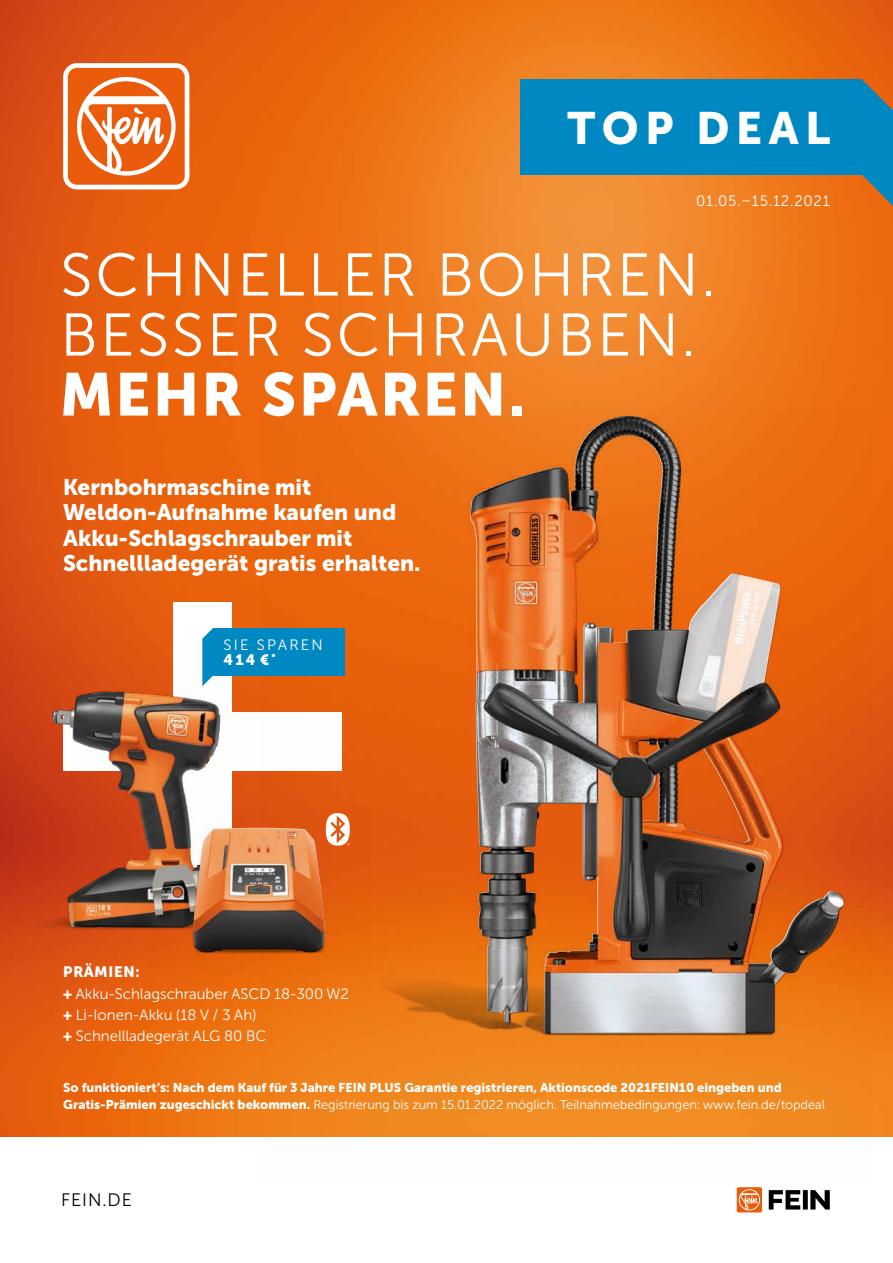
<style>
.page{position:relative;width:893px;height:1263px;background:#fff}
.page>*{position:absolute;margin:0;border:0;box-sizing:border-box;transform-origin:0 0}
.t1{font:300 60px/60px "FEIN Corporate";letter-spacing:.05em;color:#fff}
.t2{font:700 60px "FEIN Corporate";letter-spacing:.05em;color:#fff}
.t3{font:700 45px "FEIN Corporate";letter-spacing:.15em;color:#fff}
.t4{font:700 22.5px/25.5px "FEIN Corporate";color:#fff}
.t5{font:300 18px "FEIN Corporate";letter-spacing:.05em;color:#000}
.t6{font:300 15px/21.3px "FEIN Corporate";color:#fff}
.t7{font:300 15px "FEIN Corporate";letter-spacing:.05em;color:#fff}
.t8{font:300 15px/15px "FEIN Corporate";letter-spacing:.15em;color:#fff}
.t9{font:700 12.75px/17px "FEIN Corporate";color:#fff}
.s1{font-weight:700}
.s2{font-weight:300}
</style>
<div class="page">
<img style="left:0;top:0;width:893px;height:1137px">
<svg style="left:63px;top:63px;width:126px;height:126px"></svg>
<div style="left:737px;top:1187px;width:25px;height:25px;background:#ea5b0b;border-radius:2px"></div>
<svg style="left:739px;top:1189px;width:21px;height:21px"></svg>
<svg style="left:769px;top:1190px;width:31px;height:19px"></svg>
<div style="left:803px;top:1190px;width:5px;height:19px;background:#000"></div>
<svg style="left:810px;top:1190px;width:20px;height:19px"></svg>
<svg style="left:860px;top:80px;width:33px;height:126px;background:#3b7e94"></svg>
<div style="left:520px;top:80px;width:342px;height:95px;background:#0088c2"></div>
<div style="left:173px;top:603px;width:58px;height:278px;background:#fff"></div>
<img style="left:260px;top:406px;width:612px;height:731px">
<img style="left:470px;top:416px;width:154px;height:384px">
<img style="left:0;top:644px;width:294px;height:317px">
<img style="left:148px;top:804px;width:222px;height:169px">
<img style="left:194px;top:828px;width:131px;height:123px">
<svg style="left:326px;top:813px;width:24px;height:33px"></svg>
<svg style="left:202px;top:628px;width:12px;height:58px"></svg>
<div style="left:213px;top:628px;width:131px;height:48px;background:#0088c2"></div>
<h2 class="t3" style="left:567px;top:103px;width:265px">TOP DEAL</h2>
<p class="t7" style="left:696px;top:193px;width:135px">01.05.–15.12.2021</p>
<h1 class="t1" style="left:60px;top:245px;width:657px">SCHNELLER BOHREN.<br>BESSER SCHRAUBEN.</h1>
<h1 class="t2" style="left:60px;top:360px;width:467px">MEHR SPAREN.</h1>
<h3 class="t4" style="left:63px;top:474px;width:359px">Kernbohrmaschine mit<br>Weldon-Aufnahme kaufen und<br>Akku-Schlagschrauber mit<br>Schnellladegerät gratis erhalten.</h3>
<p class="t8" style="left:224px;top:637px;width:101px">SIE SPAREN<br><span class="s1">414 €</span><sup>*</sup></p>
<p class="t6" style="left:63px;top:962px;width:287px"><span class="s1">PRÄMIEN:<br>+</span> Akku-Schlagschrauber ASCD 18-300 W2 <span class="s1">+</span> Li-Ionen-Akku (18 V / 3 Ah)<br><span class="s1">+</span> Schnellladegerät ALG 80 BC</p>
<p class="t9" style="left:63px;top:1079px;width:763px">So funktioniert‘s: Nach dem Kauf für 3 Jahre FEIN PLUS Garantie registrieren, Aktionscode 2021FEIN10 eingeben und<br>Gratis-Prämien zugeschickt bekommen. <span class="s2">Registrierung bis zum 15.01.2022 möglich. Teilnahmebedingungen: www.fein.de/topdeal</span></p>
<h3 class="t5" style="left:61px;top:1190px;width:72px">FEIN.DE</h3>
</div>
